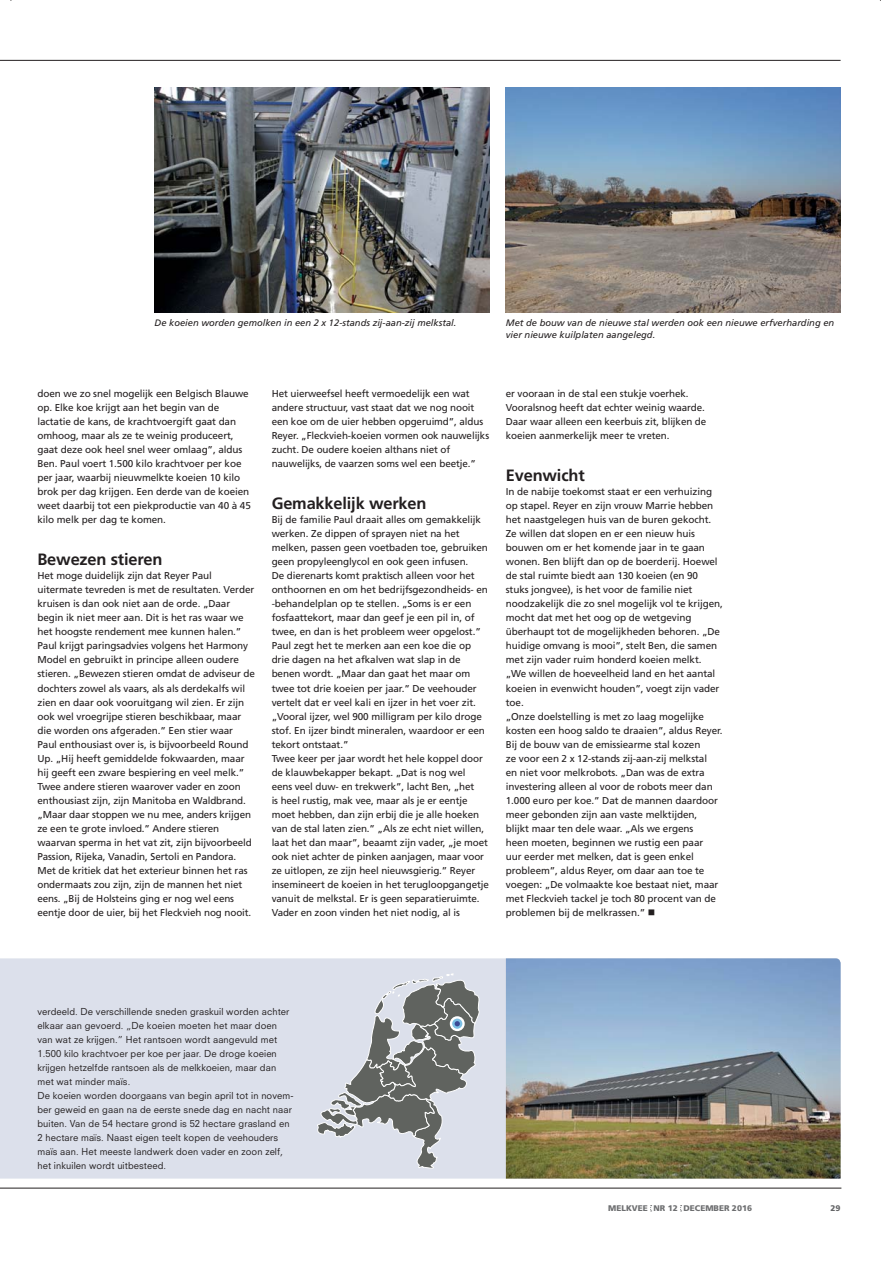
<style>
.page{position:relative;width:893px;height:1263px;background:#fff}
.page>*{position:absolute;margin:0;border:0;box-sizing:border-box;transform-origin:0 0}
.t1{font:700 16.35px "Frutiger LT Std";letter-spacing:-.01em;color:#231f20}
.t2{font:9.9px/14.1px "Frutiger LT Std";letter-spacing:-.01em;color:#231f20}
.t3{font:9.3px/14.1px "Neuzeit SLT Std";letter-spacing:.01em;color:#231f20}
.t4{font:italic 9.3px/11.2px "Frutiger LT Std";color:#231f20}
.t5{font:900 8.25px "Frutiger LT Std";color:#6d6e70}
.t6{font:900 8.25px "Frutiger LT Std";color:#636466}
</style>
<div class="page">
<hr style="left:0;top:60px;width:840px;height:1px;background:#231f20">
<hr style="left:0;top:1188px;width:841px;height:1px;background:#231f20">
<svg style="left:650px;top:1205px;width:2px;height:7px"></svg>
<svg style="left:680px;top:1205px;width:2px;height:7px"></svg>
<div style="left:0;top:958px;width:506px;height:221px;background:#dce0eb"></div>
<svg style="left:317px;top:973px;width:166px;height:198px;background:#b0b4b8"></svg>
<img style="left:506px;top:958px;width:334px;height:221px">
<img style="left:155px;top:88px;width:334px;height:224px">
<img style="left:506px;top:87px;width:334px;height:225px">
<p class="t4" style="left:155px;top:318px;width:303px">De koeien worden gemolken in een 2 x 12-stands zij-aan-zij melkstal.</p>
<p class="t4" style="left:506px;top:318px;width:330px">Met de bouw van de nieuwe stal werden ook een nieuwe erfverharding en vier nieuwe kuilplaten aangelegd.</p>
<p class="t2" style="left:37px;top:386px;width:215px">doen we zo snel mogelijk een Belgisch Blauwe op. Elke koe krijgt aan het begin van de lactatie de kans, de krachtvoergift gaat dan omhoog, maar als ze te weinig produceert, gaat deze ook heel snel weer omlaag”, aldus Ben. Paul voert 1.500 kilo krachtvoer per koe per jaar, waarbij nieuwmelkte koeien 10 kilo brok per dag krijgen. Een derde van de koeien weet daarbij tot een piekproductie van 40 à 45 kilo melk per dag te komen.</p>
<h1 class="t1" style="left:37px;top:552px;width:126px">Bewezen stieren</h1>
<p class="t2" style="left:37px;top:569px;width:219px">Het moge duidelijk zijn dat Reyer Paul uitermate tevreden is met de resultaten. Verder kruisen is dan ook niet aan de orde. „Daar begin ik niet meer aan. Dit is het ras waar we het hoogste rendement mee kunnen halen.” Paul krijgt paringsadvies volgens het Harmony Model en gebruikt in principe alleen oudere stieren. „Bewezen stieren omdat de adviseur de dochters zowel als vaars, als als derdekalfs wil zien en daar ook vooruitgang wil zien. Er zijn ook wel vroegrijpe stieren beschikbaar, maar die worden ons afgeraden.” Een stier waar Paul enthousiast over is, is bijvoorbeeld Round Up. „Hij heeft gemiddelde fokwaarden, maar hij geeft een zware bespiering en veel melk.” Twee andere stieren waarover vader en zoon enthousiast zijn, zijn Manitoba en Waldbrand. „Maar daar stoppen we nu mee, anders krijgen ze een te grote invloed.” Andere stieren waarvan sperma in het vat zit, zijn bijvoorbeeld Passion, Rijeka, Vanadin, Sertoli en Pandora.<br>Met de kritiek dat het exterieur binnen het ras ondermaats zou zijn, zijn de mannen het niet eens. „Bij de Holsteins ging er nog wel eens eentje door de uier, bij het Fleckvieh nog nooit.</p>
<p class="t2" style="left:272px;top:386px;width:219px">Het uierweefsel heeft vermoedelijk een wat andere structuur, vast staat dat we nog nooit een koe om de uier hebben opgeruimd”, aldus Reyer. „Fleckvieh-koeien vormen ook nauwelijks zucht. De oudere koeien althans niet of nauwelijks, de vaarzen soms wel een beetje.”</p>
<h1 class="t1" style="left:272px;top:496px;width:156px">Gemakkelijk werken</h1>
<p class="t2" style="left:272px;top:513px;width:219px">Bij de familie Paul draait alles om gemakkelijk werken. Ze dippen of sprayen niet na het melken, passen geen voetbaden toe, gebruiken geen propyleenglycol en ook geen infusen.<br>De dierenarts komt praktisch alleen voor het onthoornen en om het bedrijfsgezondheids- en -behandelplan op te stellen. „Soms is er een fosfaattekort, maar dan geef je een pil in, of twee, en dan is het probleem weer opgelost.” Paul zegt het te merken aan een koe die op drie dagen na het afkalven wat slap in de benen wordt. „Maar dan gaat het maar om twee tot drie koeien per jaar.” De veehouder vertelt dat er veel kali en ijzer in het voer zit. „Vooral ijzer, wel 900 milligram per kilo droge stof. En ijzer bindt mineralen, waardoor er een tekort ontstaat.”<br>Twee keer per jaar wordt het hele koppel door de klauwbekapper bekapt. „Dat is nog wel<br>eens veel duw- en trekwerk”, lacht Ben, „het<br>is heel rustig, mak vee, maar als je er eentje moet hebben, dan zijn erbij die je alle hoeken van de stal laten zien.” „Als ze echt niet willen, laat het dan maar”, beaamt zijn vader, „je moet ook niet achter de pinken aanjagen, maar voor ze uitlopen, ze zijn heel nieuwsgierig.” Reyer insemineert de koeien in het terugloopgangetje vanuit de melkstal. Er is geen separatieruimte.<br>Vader en zoon vinden het niet nodig, al is</p>
<p class="t2" style="left:506px;top:386px;width:202px">er vooraan in de stal een stukje voerhek.<br>Vooralsnog heeft dat echter weinig waarde.<br>Daar waar alleen een keerbuis zit, blijken de koeien aanmerkelijk meer te vreten.</p>
<h1 class="t1" style="left:506px;top:468px;width:80px">Evenwicht</h1>
<p class="t2" style="left:506px;top:485px;width:218px">In de nabije toekomst staat er een verhuizing op stapel. Reyer en zijn vrouw Marrie hebben het naastgelegen huis van de buren gekocht.<br>Ze willen dat slopen en er een nieuw huis bouwen om er het komende jaar in te gaan wonen. Ben blijft dan op de boerderij. Hoewel de stal ruimte biedt aan 130 koeien (en 90 stuks jongvee), is het voor de familie niet noodzakelijk die zo snel mogelijk vol te krijgen, mocht dat met het oog op de wetgeving überhaupt tot de mogelijkheden behoren. „De huidige omvang is mooi”, stelt Ben, die samen met zijn vader ruim honderd koeien melkt. „We willen de hoeveelheid land en het aantal koeien in evenwicht houden”, voegt zijn vader toe.<br>„Onze doelstelling is met zo laag mogelijke kosten een hoog saldo te draaien”, aldus Reyer.<br>Bij de bouw van de emissiearme stal kozen<br>ze voor een 2 x 12-stands zij-aan-zij melkstal<br>en niet voor melkrobots. „Dan was de extra investering alleen al voor de robots meer dan 1.000 euro per koe.” Dat de mannen daardoor meer gebonden zijn aan vaste melktijden, blijkt maar ten dele waar. „Als we ergens<br>heen moeten, beginnen we rustig een paar<br>uur eerder met melken, dat is geen enkel probleem”, aldus Reyer, om daar aan toe te voegen: „De volmaakte koe bestaat niet, maar met Fleckvieh tackel je toch 80 procent van de problemen bij de melkrassen.”</p>
<p class="t3" style="left:37px;top:1005px;width:258px">verdeeld. De verschillende sneden graskuil worden achter elkaar aan gevoerd. „De koeien moeten het maar doen van wat ze krijgen.” Het rantsoen wordt aangevuld met 1.500 kilo krachtvoer per koe per jaar. De droge koeien krijgen hetzelfde rantsoen als de melkkoeien, maar dan met wat minder maïs.<br>De koeien worden doorgaans van begin april tot in novem&shy;ber geweid en gaan na de eerste snede dag en nacht naar buiten. Van de 54 hectare grond is 52 hectare grasland en 2 hectare maïs. Naast eigen teelt kopen de veehouders maïs aan. Het meeste landwerk doen vader en zoon zelf, het inkuilen wordt uitbesteed.</p>
<p class="t5" style="left:608px;top:1204px;width:145px">MELKVEE NR 12 DECEMBER 2016</p>
<p class="t6" style="left:830px;top:1204px;width:12px">29</p>
</div>
